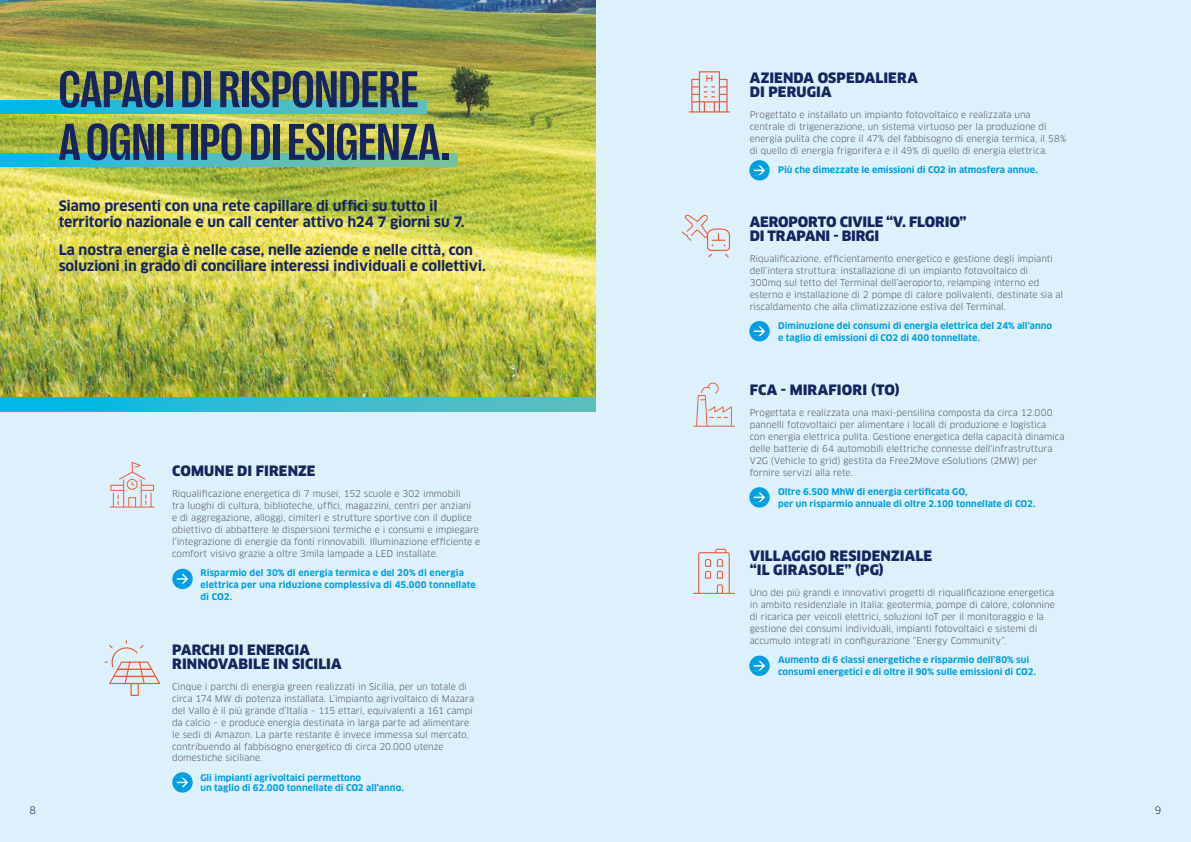
<style>
.page{position:relative;width:1191px;height:842px;background:#ddf1fd}
.page>*{position:absolute;margin:0;border:0;box-sizing:border-box;transform-origin:0 0}
.t1{font:700 condensed 52.6px/52.6px "Right Grotesk";color:#17255f}
.t2{font:700 14px/16px "Clan Pro";letter-spacing:-.01em;color:#17255f}
.t3{font:900 14px/14px "Clan Pro";letter-spacing:.005em;color:#17255f}
.t4{font:10px "Clan Pro";color:#17255f}
.t5{font:9px/12px "Clan Pro";letter-spacing:-.005em;color:#575756}
.t6{font:700 9px/12px "Clan Pro";letter-spacing:.005em;color:#009fe3}
</style>
<div class="page">
<img style="left:0;top:0;width:595px;height:398px">
<svg style="left:0;top:153px;width:457px;height:14px;background:#4cbdbf"></svg>
<svg style="left:0;top:100px;width:427px;height:14px;background:#36bbcf"></svg>
<svg style="left:0;top:398px;width:595px;height:13px;background:#32bbd2"></svg>
<svg style="left:682px;top:215px;width:48px;height:42px"></svg>
<svg style="left:689px;top:71px;width:41px;height:42px"></svg>
<svg style="left:110px;top:462px;width:45px;height:46px"></svg>
<div style="left:172px;top:569px;width:21px;height:20px;background:#009fe3;border-radius:50%"></div>
<svg style="left:177px;top:574px;width:11px;height:10px"></svg>
<svg style="left:172px;top:772px;width:21px;height:21px"></svg>
<svg style="left:177px;top:778px;width:11px;height:9px"></svg>
<div style="left:749px;top:160px;width:20px;height:21px;background:#009fe3;border-radius:50%"></div>
<svg style="left:754px;top:166px;width:11px;height:9px"></svg>
<div style="left:749px;top:321px;width:20px;height:20px;background:#009fe3;border-radius:50%"></div>
<svg style="left:754px;top:326px;width:11px;height:10px"></svg>
<div style="left:749px;top:487px;width:20px;height:21px;background:#009fe3;border-radius:50%"></div>
<svg style="left:754px;top:493px;width:11px;height:9px"></svg>
<div style="left:749px;top:656px;width:20px;height:20px;background:#009fe3;border-radius:50%"></div>
<svg style="left:754px;top:661px;width:11px;height:9px"></svg>
<svg style="left:104px;top:640px;width:57px;height:56px"></svg>
<hr style="left:114px;top:676px;width:42px;height:1px;background:#eb5c37">
<hr style="left:118px;top:668px;width:34px;height:2px;background:#eb5c37">
<svg style="left:693px;top:383px;width:42px;height:44px"></svg>
<svg style="left:693px;top:549px;width:42px;height:45px"></svg>
<h1 class="t1" style="left:59px;top:63px;width:393px">CAPACI DI RISPONDERE<br>A OGNI TIPO DI ESIGENZA.</h1>
<h2 class="t3" style="left:750px;top:71px;width:169px">AZIENDA OSPEDALIERA<br>DI PERUGIA</h2>
<p class="t5" style="left:749px;top:109px;width:318px">Progettato e installato un impianto fotovoltaico e realizzata una centrale di trigenerazione, un sistema virtuoso per la produzione di energia pulita che copre il 47% del fabbisogno di energia termica, il 58% di quello di energia frigorifera e il 49% di quello di energia elettrica.</p>
<p class="t6" style="left:778px;top:164px;width:261px">Più che dimezzate le emissioni di CO2 in atmosfera annue.</p>
<h2 class="t2" style="left:59px;top:198px;width:407px">Siamo presenti con una rete capillare di uffici su tutto il territorio nazionale e un call center attivo h24 7 giorni su 7.</h2>
<h2 class="t2" style="left:59px;top:242px;width:429px">La nostra energia è nelle case, nelle aziende e nelle città, con soluzioni in grado di conciliare interessi individuali e collettivi.</h2>
<h2 class="t3" style="left:172px;top:464px;width:145px">COMUNE DI FIRENZE</h2>
<p class="t5" style="left:172px;top:488px;width:310px">Riqualificazione energetica di 7 musei, 152 scuole e 302 immobili<br>tra luoghi di cultura, biblioteche, uffici, magazzini, centri per anziani<br>e di aggregazione, alloggi, cimiteri e strutture sportive con il duplice obiettivo di abbattere le dispersioni termiche e i consumi e impiegare l’integrazione di energie da fonti rinnovabili. Illuminazione efficiente e comfort visivo grazie a oltre 3mila lampade a LED installate.</p>
<p class="t6" style="left:200px;top:567px;width:277px">Risparmio del 30% di energia termica e del 20% di energia elettrica per una riduzione complessiva di 45.000 tonnellate di CO2.</p>
<h2 class="t3" style="left:172px;top:642px;width:171px">PARCHI DI ENERGIA<br>RINNOVABILE IN SICILIA</h2>
<p class="t5" style="left:172px;top:680px;width:303px">Cinque i parchi di energia green realizzati in Sicilia, per un totale di circa 174 MW di potenza installata. L’impianto agrivoltaico di Mazara del Vallo è il più grande d’Italia – 115 ettari, equivalenti a 161 campi da calcio – e produce energia destinata in larga parte ad alimentare le sedi di Amazon. La parte restante è invece immessa sul mercato, contribuendo al fabbisogno energetico di circa 20.000 utenze domestiche siciliane.</p>
<p class="t6" style="left:200px;top:772px;width:205px;line-height:10px">Gli impianti agrivoltaici permettono<br>un taglio di 62.000 tonnellate di CO2 all’anno.</p>
<h2 class="t3" style="left:750px;top:215px;width:218px">AEROPORTO CIVILE “V. FLORIO”<br>DI TRAPANI - BIRGI</h2>
<p class="t5" style="left:749px;top:253px;width:315px">Riqualificazione, efficientamento energetico e gestione degli impianti dell’intera struttura: installazione di un impianto fotovoltaico di<br>300mq sul tetto del Terminal dell’aeroporto, relamping interno ed esterno e installazione di 2 pompe di calore polivalenti, destinate sia al riscaldamento che alla climatizzazione estiva del Terminal.</p>
<p class="t6" style="left:778px;top:320px;width:276px">Diminuzione dei consumi di energia elettrica del 24% all’anno e taglio di emissioni di CO2 di 400 tonnellate.</p>
<h2 class="t3" style="left:750px;top:383px;width:152px">FCA - MIRAFIORI (TO)</h2>
<p class="t5" style="left:749px;top:407px;width:316px">Progettata e realizzata una maxi-pensilina composta da circa 12.000 pannelli fotovoltaici per alimentare i locali di produzione e logistica<br>con energia elettrica pulita. Gestione energetica della capacità dinamica delle batterie di 64 automobili elettriche connesse dell'infrastruttura V2G (Vehicle to grid) gestita da Free2Move eSolutions (2MW) per fornire servizi alla rete.</p>
<p class="t6" style="left:778px;top:486px;width:259px">Oltre 6.500 MhW di energia certificata GO,<br>per un risparmio annuale di oltre 2.100 tonnellate di CO2.</p>
<h2 class="t3" style="left:749px;top:549px;width:184px">VILLAGGIO RESIDENZIALE “IL GIRASOLE” (PG)</h2>
<p class="t5" style="left:749px;top:587px;width:307px">Uno dei più grandi e innovativi progetti di riqualificazione energetica in ambito residenziale in Italia: geotermia, pompe di calore, colonnine di ricarica per veicoli elettrici, soluzioni IoT per il monitoraggio e la gestione dei consumi individuali, impianti fotovoltaici e sistemi di accumulo integrati in configurazione “Energy Community”.</p>
<p class="t6" style="left:778px;top:654px;width:259px">Aumento di 6 classi energetiche e risparmio dell’80% sui consumi energetici e di oltre il 90% sulle emissioni di CO2.</p>
<p class="t4" style="left:29px;top:804px;width:8px">8</p>
<p class="t4" style="left:1155px;top:804px;width:8px">9</p>
</div>
